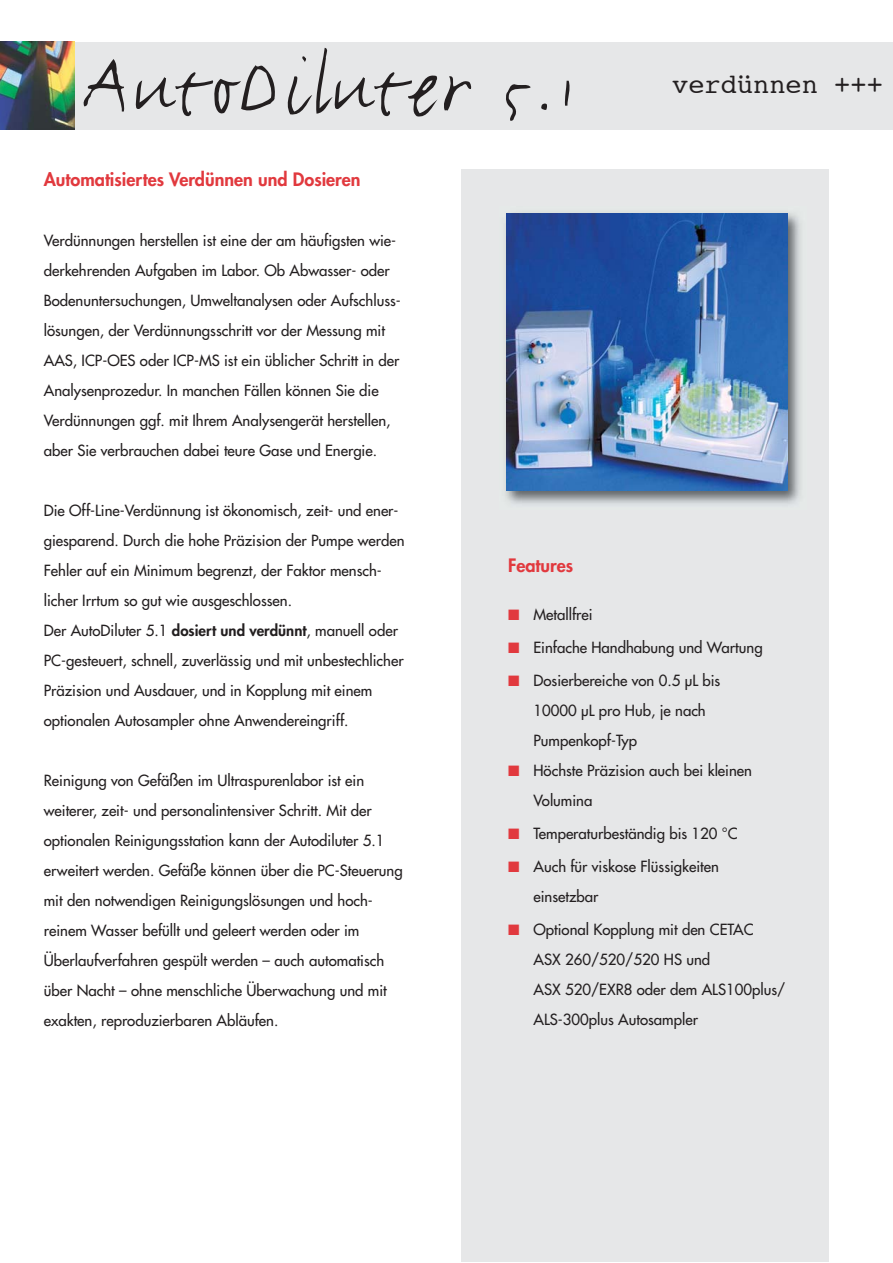
<style>
.page{position:relative;width:893px;height:1263px;background:#fff}
.page>*{position:absolute;margin:0;border:0;box-sizing:border-box;transform-origin:0 0}
.t1{font:93px "FF Justlefthand";letter-spacing:.05em;color:#231f20}
.t2{font:27px "Courier";color:#231f20}
.t3{font:800 18px "Futura";color:#e1393e}
.t4{font:15px/30px "Futura";color:#231f20}
.s1{font-weight:800}
.s2{color:#e1393e}
</style>
<div class="page">
<div style="left:461px;top:169px;width:368px;height:1093px;background:#e6e7e8"></div>
<img style="left:505px;top:213px;width:296px;height:291px">
<img style="left:506px;top:214px;width:281px;height:276px">
<div style="left:74px;top:42px;width:818px;height:87px;background:#e6e7e8"></div>
<img style="left:0;top:42px;width:75px;height:87px">
<h1 class="t1" style="left:82px;top:24px;width:498px">AutoDiluter 5.1</h1>
<p class="t3" style="left:44px;top:171px;width:318px">Automatisiertes Verdünnen und Dosieren</p>
<p class="t4" style="left:44px;top:227px;width:358px">Verdünnungen herstellen ist eine der am häufigsten wie&shy;derkehrenden Aufgaben im Labor. Ob Abwasser- oder Bodenuntersuchungen, Umweltanalysen oder Aufschluss&shy;lösungen, der Verdünnungsschritt vor der Messung mit AAS, ICP-OES oder ICP-MS ist ein üblicher Schritt in der Analysenprozedur. In manchen Fällen können Sie die Verdünnungen ggf. mit Ihrem Analysengerät herstellen, aber Sie verbrauchen dabei teure Gase und Energie.</p>
<h2 class="t2" style="left:672px;top:73px;width:212px">verdünnen +++</h2>
<p class="t4" style="left:44px;top:497px;width:362px">Die Off-Line-Verdünnung ist ökonomisch, zeit- und ener&shy;giesparend. Durch die hohe Präzision der Pumpe werden Fehler auf ein Minimum begrenzt, der Faktor mensch&shy;licher Irrtum so gut wie ausgeschlossen.<br>Der AutoDiluter 5.1 <span class="s1">dosiert und verdünnt</span>, manuell oder PC-gesteuert, schnell, zuverlässig und mit unbestechlicher Präzision und Ausdauer, und in Kopplung mit einem optionalen Autosampler ohne Anwendereingriff.</p>
<p class="t4" style="left:44px;top:767px;width:360px">Reinigung von Gefäßen im Ultraspurenlabor ist ein weiterer, zeit- und personalintensiver Schritt. Mit der optionalen Reinigungsstation kann der Autodiluter 5.1 erweitert werden. Gefäße können über die PC-Steuerung mit den notwendigen Reinigungslösungen und hoch&shy;reinem Wasser befüllt und geleert werden oder im Überlaufverfahren gespült werden – auch automatisch über Nacht – ohne menschliche Überwachung und mit exakten, reproduzierbaren Abläufen.</p>
<p class="t3" style="left:508px;top:557px;width:67px">Features</p>
<p class="t4" style="left:508px;top:601px;width:86px"><span class="s2">■</span> Metallfrei</p>
<p class="t4" style="left:508px;top:634px;width:256px"><span class="s2">■</span> Einfache Handhabung und Wartung</p>
<p class="t4" style="left:533px;top:667px;width:188px;text-indent:-26px"><span class="s2">■</span> Dosierbereiche von 0.5 µL bis<br>10000 µL pro Hub, je nach<br>Pumpenkopf-Typ</p>
<p class="t4" style="left:533px;top:757px;width:220px;text-indent:-26px"><span class="s2">■</span> Höchste Präzision auch bei kleinen<br>Volumina</p>
<p class="t4" style="left:508px;top:820px;width:231px"><span class="s2">■</span> Temperaturbeständig bis 120 °C</p>
<p class="t4" style="left:533px;top:853px;width:187px;text-indent:-26px"><span class="s2">■</span> Auch für viskose Flüssigkeiten einsetzbar</p>
<p class="t4" style="left:533px;top:916px;width:253px;text-indent:-26px"><span class="s2">■</span> Optional Kopplung mit den CETAC<br>ASX 260/520/520 HS und<br>ASX 520/EXR8 oder dem ALS100plus/<br>ALS-300plus Autosampler</p>
</div>
